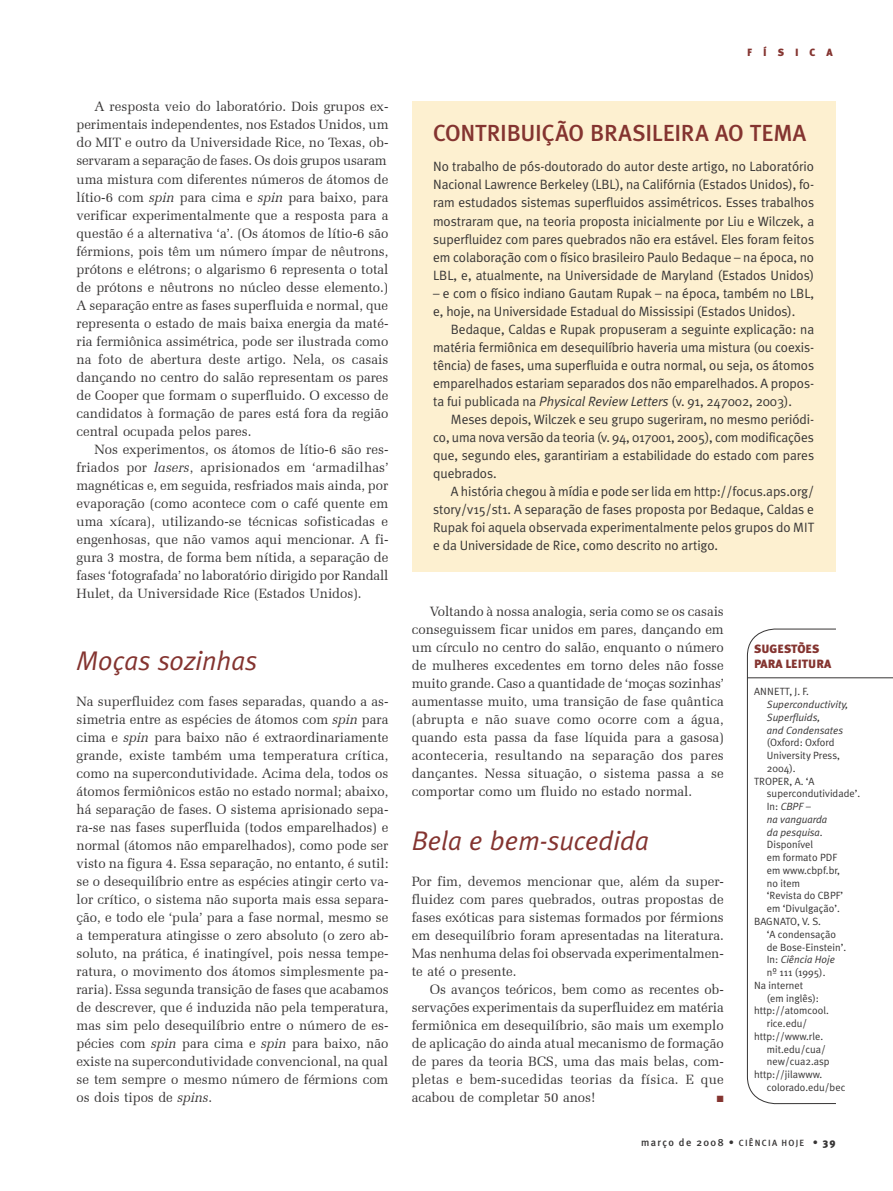
<style>
.page{position:relative;width:893px;height:1191px;background:#fff}
.page>*{position:absolute;margin:0;border:0;box-sizing:border-box;transform-origin:0 0}
.Subtitulo{font:italic 27px "Meta Plus Normal";color:#843430}
.t1{font:500 23.25px "Meta Plus";letter-spacing:-.01em;color:#843430}
.Body_text{font:13.5px/18px "Zapf Elliptical 711 BT";color:#373535;text-align:justify}
._1º_parágrafo{font:13.5px/18px "Zapf Elliptical 711 BT";color:#373535;text-align:justify}
.Box_body_text{font:13.5px/18px "Meta Plus Normal";letter-spacing:-.005em;color:#373535;text-align:justify}
.Box_do_1º_parágrafo{font:13.5px/18px "Meta Plus Normal";letter-spacing:-.005em;color:#373535;text-align:justify}
.Sugestões_título{font:900 12px/15px "Meta Plus";color:#843430}
.Sugestões_para_leitura{font:10.5px/12.8px "Meta Plus Normal";color:#373535}
.t2{font:500 10.5px "Meta Plus";letter-spacing:.135em;color:#373535}
.t3{font:900 10.5px "Meta Plus";letter-spacing:1.04em;color:#843430}
.s1{font-style:italic}
.s2{font-size:9px}
.s3{font-weight:900}
</style>
<div class="page">
<div style="left:412px;top:101px;width:424px;height:470px;background:#fdf0d0"></div>
<hr style="left:747px;top:677px;width:146px;height:1px;background:#373535">
<svg style="left:747px;top:628px;width:89px;height:476px"></svg>
<p class="Body_text" style="left:76px;top:98px;width:314px;text-align:left;text-indent:18px">A resposta veio do laboratório. Dois grupos ex&shy;perimentais independentes, nos Estados Unidos, um do MIT e outro da Universidade Rice, no Texas, ob&shy;servaram a separação de fases. Os dois grupos usaram uma mistura com diferentes números de átomos de lítio-6 com <span class="s1">spin</span> para cima e <span class="s1">spin</span> para baixo, para verificar experimentalmente que a resposta para a questão é a alternativa ‘a’. (Os átomos de lítio-6 são férmions, pois têm um número ímpar de nêutrons, prótons e elétrons; o algarismo 6 representa o total de prótons e nêutrons no núcleo desse elemento.)<br>A separação entre as fases superfluida e normal, que representa o estado de mais baixa energia da maté&shy;ria fermiônica assimétrica, pode ser ilustrada como na foto de abertura deste artigo. Nela, os casais dançando no centro do salão representam os pares de Cooper que formam o superfluido. O excesso de candidatos à formação de pares está fora da região central ocupada pelos pares.</p>
<p class="Body_text" style="left:76px;top:440px;width:314px;text-indent:18px">Nos experimentos, os átomos de lítio-6 são res&shy;friados por <span class="s1">lasers</span>, aprisionados em ‘armadilhas’ magnéticas e, em seguida, resfriados mais ainda, por evaporação (como acontece com o café quente em uma xícara), utilizando-se técnicas sofisticadas e engenhosas, que não vamos aqui mencionar. A fi&shy;gura 3 mostra, de forma bem nítida, a separação de fases ‘fotografada’ no laboratório dirigido por Randall Hulet, da Universidade Rice (Estados Unidos).</p>
<p class="Subtitulo" style="left:76px;top:644px;width:182px">Moças sozinhas</p>
<p class="_1º_parágrafo" style="left:76px;top:692px;width:314px">Na superfluidez com fases separadas, quando a as&shy;simetria entre as espécies de átomos com <span class="s1">spin</span> para cima e <span class="s1">spin</span> para baixo não é extraordinariamente grande, existe também uma temperatura crítica, como na supercondutividade. Acima dela, todos os átomos fermiônicos estão no estado normal; abaixo, há separação de fases. O sistema aprisionado sepa&shy;ra-se nas fases superfluida (todos emparelhados) e normal (átomos não emparelhados), como pode ser visto na figura 4. Essa separação, no entanto, é sutil: se o desequilíbrio entre as espécies atingir certo va&shy;lor crítico, o sistema não suporta mais essa separa&shy;ção, e todo ele ‘pula’ para a fase normal, mesmo se a temperatura atingisse o zero absoluto (o zero ab&shy;soluto, na prática, é inatingível, pois nessa tempe&shy;ratura, o movimento dos átomos simplesmente pa&shy;raria). Essa segunda transição de fases que acabamos de descrever, que é induzida não pela temperatura, mas sim pelo desequilíbrio entre o número de es&shy;pécies com <span class="s1">spin</span> para cima e <span class="s1">spin</span> para baixo, não existe na supercondutividade convencional, na qual se tem sempre o mesmo número de férmions com os dois tipos de <span class="s1">spins</span>.</p>
<p class="t3" style="left:747px;top:46px;width:87px">FÍSICA</p>
<p class="t1" style="left:433px;top:119px;width:375px">CONTRIBUIÇÃO BRASILEIRA AO TEMA</p>
<p class="Box_do_1º_parágrafo" style="left:433px;top:158px;width:383px">No trabalho de pós-doutorado do autor deste artigo, no Laboratório Nacional Lawrence Berkeley (LBL), na Califórnia (Estados Unidos), fo&shy;ram estudados sistemas superfluidos assimétricos. Esses trabalhos mostraram que, na teoria proposta inicialmente por Liu e Wilczek, a superfluidez com pares quebrados não era estável. Eles foram feitos em colaboração com o físico brasileiro Paulo Bedaque – na época, no LBL, e, atualmente, na Universidade de Maryland (Estados Unidos)</p>
<p class="Box_do_1º_parágrafo" style="left:433px;top:284px;width:382px">– e com o físico indiano Gautam Rupak – na época, também no LBL, e, hoje, na Universidade Estadual do Mississipi (Estados Unidos).</p>
<p class="Box_body_text" style="left:433px;top:320px;width:383px;text-indent:18px">Bedaque, Caldas e Rupak propuseram a seguinte explicação: na matéria fermiônica em desequilíbrio haveria uma mistura (ou coexis&shy;tência) de fases, uma superfluida e outra normal, ou seja, os átomos emparelhados estariam separados dos não emparelhados. A propos&shy;ta fui publicada na <span class="s1">Physical Review Letters</span> (v. 91, 247002, 2003).</p>
<p class="Box_body_text" style="left:433px;top:410px;width:383px;text-indent:18px">Meses depois, Wilczek e seu grupo sugeriram, no mesmo periódi&shy;co, uma nova versão da teoria (v. 94, 017001, 2005), com modificações que, segundo eles, garantiriam a estabilidade do estado com pares quebrados.</p>
<p class="Box_body_text" style="left:433px;top:482px;width:383px;text-indent:18px">A história chegou à mídia e pode ser lida em http://focus.aps.org/ story/v15/st1. A separação de fases proposta por Bedaque, Caldas e Rupak foi aquela observada experimentalmente pelos grupos do MIT e da Universidade de Rice, como descrito no artigo.</p>
<p class="Body_text" style="left:412px;top:602px;width:314px;text-indent:18px">Voltando à nossa analogia, seria como se os casais conseguissem ficar unidos em pares, dançando em um círculo no centro do salão, enquanto o número de mulheres excedentes em torno deles não fosse muito grande. Caso a quantidade de ‘moças sozinhas’ aumentasse muito, uma transição de fase quântica (abrupta e não suave como ocorre com a água, quando esta passa da fase líquida para a gasosa) aconteceria, resultando na separação dos pares dançantes. Nessa situação, o sistema passa a se comportar como um fluido no estado normal.</p>
<p class="Subtitulo" style="left:412px;top:825px;width:239px">Bela e bem-sucedida</p>
<p class="_1º_parágrafo" style="left:412px;top:872px;width:313px">Por fim, devemos mencionar que, além da super&shy;fluidez com pares quebrados, outras propostas de fases exóticas para sistemas formados por férmions em desequilíbrio foram apresentadas na literatura.<br>Mas nenhuma delas foi observada experimentalmen&shy;te até o presente.</p>
<p class="Body_text" style="left:412px;top:980px;width:314px;text-indent:18px">Os avanços teóricos, bem como as recentes ob&shy;servações experimentais da superfluidez em matéria fermiônica em desequilíbrio, são mais um exemplo de aplicação do ainda atual mecanismo de formação de pares da teoria BCS, uma das mais belas, com&shy;pletas e bem-sucedidas teorias da física. E que acabou de completar 50 anos!</p>
<p class="Sugestões_título" style="left:754px;top:641px;width:79px">SUGESTÕES<br>PARA LEITURA</p>
<p class="Sugestões_para_leitura" style="left:767px;top:685px;width:83px;text-indent:-13px">ANNETT, J. F.<br><span class="s1">Superconductivity,<br>Superfluids,<br>and Condensates </span>(Oxford: Oxford<br>University Press,<br>2004).</p>
<p class="Sugestões_para_leitura" style="left:767px;top:774px;width:95px;text-indent:-13px">TROPER, A. ‘A supercondutividade’.<br>In: <span class="s1">CBPF –<br>na vanguarda<br>da pesquisa</span>.<br>Disponível<br>em formato PDF<br>em www.cbpf.br,<br>no item<br>‘Revista do CBPF’<br>em ‘Divulgação’.</p>
<p class="Sugestões_para_leitura" style="left:767px;top:915px;width:81px;text-indent:-13px">BAGNATO, V. S.<br>‘A condensação de Bose-Einstein’.<br>In: <span class="s1">Ciência Hoje </span>nº 111 (1995).</p>
<p class="Sugestões_para_leitura" style="left:767px;top:978px;width:54px;text-indent:-13px">Na internet (em inglês):</p>
<p class="Sugestões_para_leitura" style="left:767px;top:1004px;width:63px;text-indent:-13px">http://atomcool. rice.edu/</p>
<p class="Sugestões_para_leitura" style="left:767px;top:1029px;width:64px;text-indent:-13px">http://www.rle. mit.edu/cua/ new/cua2.asp</p>
<p class="Sugestões_para_leitura" style="left:767px;top:1068px;width:80px;text-indent:-13px">http://jilawww. colorado.edu/bec</p>
<p class="t2" style="left:641px;top:1136px;width:196px">março de 2008 • <span class="s2">CIÊNCIA HOJE</span> • <span class="s3">39</span></p>
</div>
